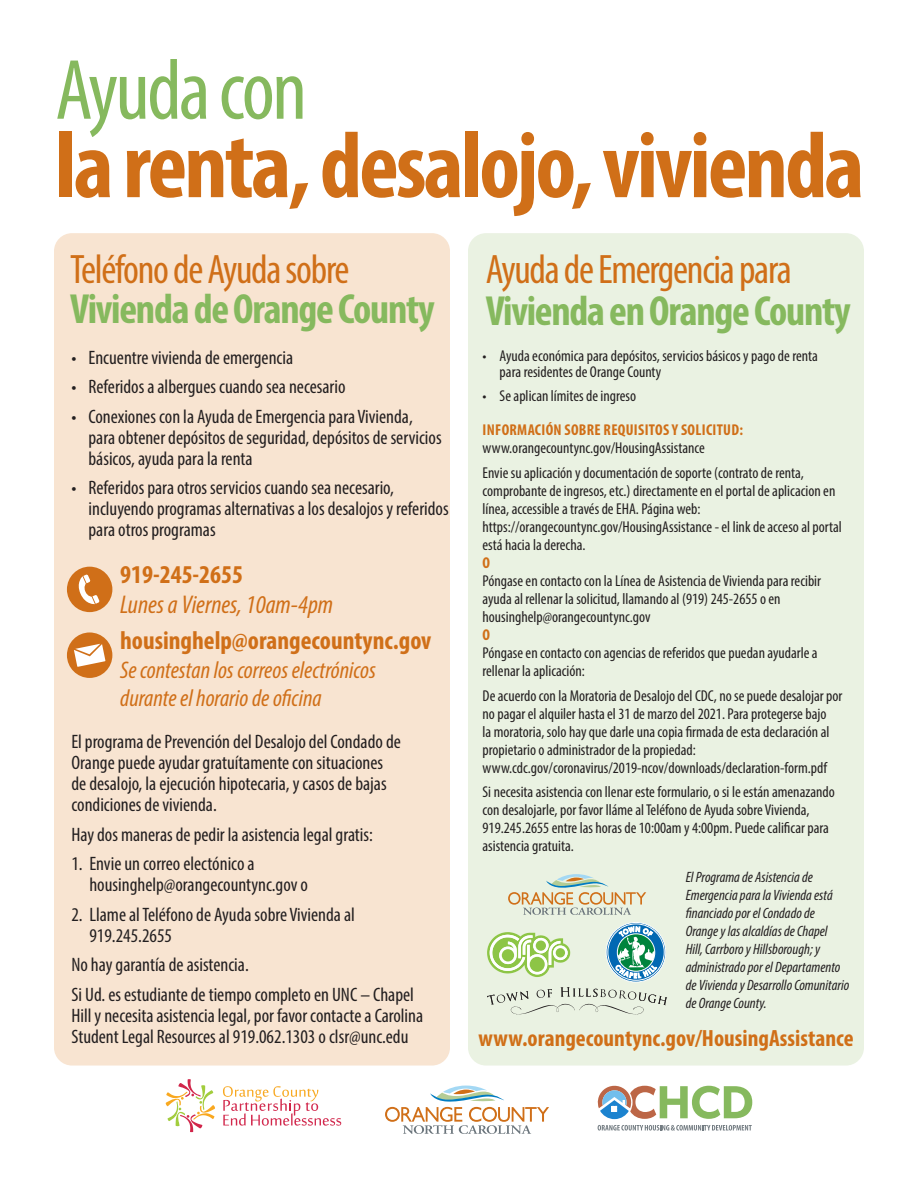
<style>
.page{position:relative;width:918px;height:1188px;background:#fff}
.page>*{position:absolute;margin:0;border:0;box-sizing:border-box;transform-origin:0 0}
.t1{font:700 condensed 94.5px "Myriad Pro";letter-spacing:-.03em;color:#d06f18}
.t2{font:condensed 86.25px "Myriad Pro";letter-spacing:-.03em;color:#86b95e}
.t3{font:700 condensed 42.3px "Myriad Pro";letter-spacing:-.03em;color:#86b95e}
.t4{font:condensed 41.25px "Myriad Pro";letter-spacing:-.03em;color:#d06f18}
.t5{font:700 condensed 25.8px "Myriad Pro";color:#d06f18}
.t6{font:italic condensed 25.8px "Myriad Pro";color:#d06f18}
.t7{font:italic condensed 24.15px/28.5px "Myriad Pro";color:#d06f18}
.t8{font:700 condensed 23.55px "Myriad Pro";color:#d06f18}
.t9{font:condensed 19.5px/21px "Myriad Pro";color:#231f20}
.t10{font:condensed 15.75px/18px "Myriad Pro";color:#231f20}
.t11{font:700 condensed 15.75px "Myriad Pro";letter-spacing:.02em;color:#d06f18}
.t12{font:italic condensed 15px/18px "Myriad Pro";color:#231f20}
</style>
<div class="page">
<div style="left:54px;top:233px;width:396px;height:833px;background:#f8e4d1;border-radius:18px"></div>
<div style="left:468px;top:233px;width:396px;height:833px;background:#eaf2e2;border-radius:18px"></div>
<svg style="left:598px;top:1125px;width:154px;height:6px"></svg>
<svg style="left:597px;top:1085px;width:155px;height:34px"></svg>
<svg style="left:385px;top:1086px;width:164px;height:48px"></svg>
<svg style="left:508px;top:874px;width:138px;height:41px"></svg>
<svg style="left:166px;top:1079px;width:49px;height:53px"></svg>
<svg style="left:223px;top:1086px;width:118px;height:40px"></svg>
<svg style="left:487px;top:932px;width:83px;height:45px"></svg>
<svg style="left:606px;top:922px;width:60px;height:60px"></svg>
<div style="left:606px;top:922px;width:60px;height:60px;border:1px solid #fff;border-radius:50%"></div>
<svg style="left:608px;top:924px;width:56px;height:56px"></svg>
<div style="left:608px;top:924px;width:57px;height:57px;border:1px solid #fff;border-radius:50%"></div>
<svg style="left:616px;top:927px;width:41px;height:51px;background:#6fb2ae"></svg>
<svg style="left:487px;top:987px;width:180px;height:27px"></svg>
<div style="left:67px;top:567px;width:45px;height:45px;background:#d06f18;border-radius:50%"></div>
<svg style="left:78px;top:574px;width:22px;height:31px"></svg>
<div style="left:67px;top:632px;width:45px;height:46px;background:#d06f18;border-radius:50%"></div>
<svg style="left:74px;top:644px;width:31px;height:23px"></svg>
<h2 class="t2" style="left:55px;top:38px;width:253px">Ayuda con</h2>
<h1 class="t1" style="left:55px;top:107px;width:811px">la renta, desalojo, vivienda</h1>
<h3 class="t4" style="left:70px;top:244px;width:281px">Teléfono de Ayuda sobre</h3>
<h3 class="t3" style="left:70px;top:283px;width:366px">Vivienda de Orange County</h3>
<p class="t9" style="left:71px;top:346px;width:223px">• Encuentre vivienda de emergencia</p>
<p class="t9" style="left:71px;top:376px;width:276px">• Referidos a albergues cuando sea necesario</p>
<p class="t9" style="left:89px;top:405px;width:355px;text-indent:-17px">• Conexiones con la Ayuda de Emergencia para Vivienda, para obtener depósitos de seguridad, depósitos de servicios básicos, ayuda para la renta</p>
<p class="t9" style="left:89px;top:477px;width:362px;text-indent:-17px">• Referidos para otros servicios cuando sea necesario, incluyendo programas alternativas a los desalojos y referidos para otros programas</p>
<h3 class="t5" style="left:120px;top:559px;width:125px">919-245-2655</h3>
<h3 class="t6" style="left:120px;top:589px;width:215px">Lunes a Viernes, 10am-4pm</h3>
<h3 class="t5" style="left:120px;top:625px;width:313px">housinghelp@orangecountync.gov</h3>
<h3 class="t7" style="left:120px;top:655px;width:257px">Se contestan los correos electrónicos durante el horario de oficina</h3>
<p class="t9" style="left:71px;top:731px;width:331px">El programa de Prevención del Desalojo del Condado de Orange puede ayudar gratuítamente con situaciones de desalojo, la ejecución hipotecaria, y casos de bajas condiciones de vivienda.</p>
<p class="t9" style="left:71px;top:823px;width:303px">Hay dos maneras de pedir la asistencia legal gratis:</p>
<p class="t9" style="left:89px;top:853px;width:220px;text-indent:-18px">1. Envie un correo electónico a housinghelp@orangecountync.gov o</p>
<p class="t9" style="left:89px;top:904px;width:267px;text-indent:-18px">2. Llame al Teléfono de Ayuda sobre Vivienda al<br>919.245.2655</p>
<p class="t9" style="left:71px;top:950px;width:344px;line-height:29.5px">No hay garantía de asistencia.<br>Si Ud. es estudiante de tiempo completo en UNC – Chapel</p>
<p class="t9" style="left:71px;top:1005px;width:353px">Hill y necesita asistencia legal, por favor contacte a Carolina<br>Student Legal Resources al 919.062.1303 o clsr@unc.edu</p>
<h3 class="t4" style="left:486px;top:244px;width:308px">Ayuda de Emergencia para</h3>
<h3 class="t3" style="left:486px;top:284px;width:367px">Vivienda en Orange County</h3>
<p class="t10" style="left:500px;top:347px;width:320px;line-height:16.5px;text-indent:-17px">• Ayuda económica para depósitos, servicios básicos y pago de renta para residentes de Orange County</p>
<p class="t10" style="left:483px;top:386px;width:155px">• Se aplican límites de ingreso</p>
<p class="t11" style="left:483px;top:420px;width:262px">INFORMACIÓN SOBRE REQUISITOS Y SOLICITUD:</p>
<p class="t10" style="left:483px;top:435px;width:323px;line-height:24.8px">www.orangecountync.gov/HousingAssistance<br>Envie su aplicación y documentación de soporte (contrato de renta,</p>
<p class="t10" style="left:483px;top:481px;width:361px">comprobante de ingresos, etc.) directamente en el portal de aplicacion en línea, accessible a través de EHA. Página web: https://orangecountync.gov/HousingAssistance - el link de acceso al portal está hacia la derecha.</p>
<p class="t11" style="left:483px;top:553px;width:9px">O</p>
<p class="t10" style="left:483px;top:571px;width:340px">Póngase en contacto con la Línea de Asistencia de Vivienda para recibir ayuda al rellenar la solicitud, llamando al (919) 245-2655 o en housinghelp@orangecountync.gov</p>
<p class="t11" style="left:483px;top:625px;width:9px">O</p>
<p class="t10" style="left:483px;top:643px;width:337px">Póngase en contacto con agencias de referidos que puedan ayudarle a rellenar la aplicación:</p>
<p class="t10" style="left:483px;top:686px;width:361px">De acuerdo con la Moratoria de Desalojo del CDC, no se puede desalojar por no pagar el alquiler hasta el 31 de marzo del 2021. Para protegerse bajo<br>la moratoria, solo hay que darle una copia firmada de esta declaración al propietario o administrador de la propiedad: www.cdc.gov/coronavirus/2019-ncov/downloads/declaration-form.pdf</p>
<p class="t10" style="left:483px;top:783px;width:354px">Si necesita asistencia con llenar este formulario, o si le están amenazando con desalojarle, por favor lláme al Teléfono de Ayuda sobre Vivienda, 919.245.2655 entre las horas de 10:00am y 4:00pm. Puede calificar para asistencia gratuita.</p>
<p class="t12" style="left:686px;top:868px;width:165px">El Programa de Asistencia de<br>Emergencia para la Vivienda está financiado por el Condado de<br>Orange y las alcaldías de Chapel<br>Hill, Carrboro y Hillsborough; y administrado por el Departamento de Vivienda y Desarrollo Comunitario de Orange County.</p>
<h3 class="t8" style="left:478px;top:1023px;width:377px">www.orangecountync.gov/HousingAssistance</h3>
</div>
